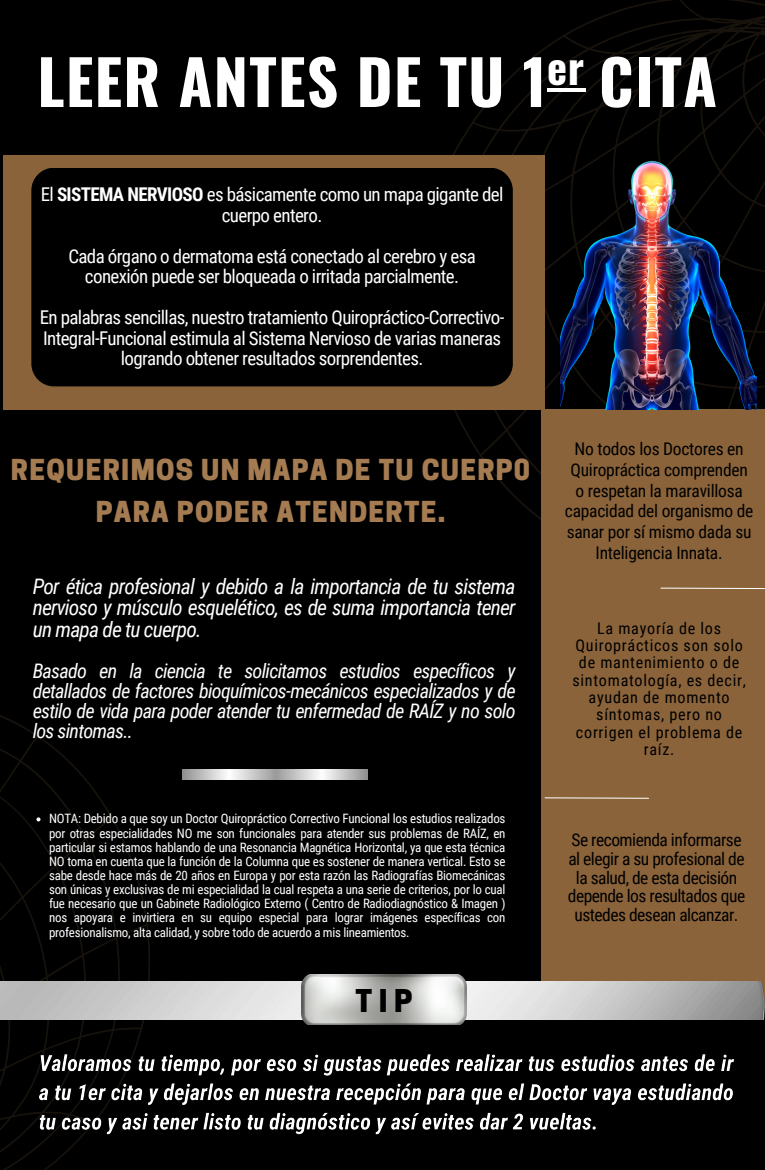
<style>
.page{position:relative;width:765px;height:1170px;background:#000}
.page>*{position:absolute;margin:0;border:0;box-sizing:border-box;transform-origin:0 0}
.t1{font:700 61.38px "Oswald";letter-spacing:.02em;color:#fff}
.t2{font:700 42.62px "Oswald";color:#fff}
.t3{font:800 29.5px "Cooper Hewitt";color:#000}
.t4{font:800 27.12px/41.8px "Cooper Hewitt";letter-spacing:.05em;color:#a57c52;text-align:center}
.t5{font:italic 21.38px/21.6px "Roboto Condensed";letter-spacing:-.035em;color:#fff;text-align:justify}
.t6{font:italic 20px/19.8px "Roboto Condensed";letter-spacing:-.035em;color:#fff;text-align:justify}
.t7{font:19px/20.5px "Roboto Condensed";letter-spacing:-.035em;color:#fff;text-align:center}
.t8{font:17.5px/20.6px "Roboto Condensed";letter-spacing:-.015em;color:#000;text-align:center}
.t9{font:16.12px/17.2px "Roboto Condensed";letter-spacing:.045em;color:#000;text-align:center}
.t10{font:13px/14.1px "Roboto Condensed";letter-spacing:-.02em;color:#fff;text-align:justify}
.s1{font-weight:700}
</style>
<div class="page">
<svg style="left:0;top:715px;width:257px;height:455px"></svg>
<svg style="left:317px;top:0;width:448px;height:520px"></svg>
<div style="left:541px;top:410px;width:224px;height:598px;background:#8a633a"></div>
<div style="left:3px;top:156px;width:542px;height:254px;background:#8a633a"></div>
<div style="left:31px;top:168px;width:481px;height:218px;background:#000;border-radius:23px"></div>
<svg style="left:544px;top:797px;width:105px;height:2px"></svg>
<img style="left:0;top:981px;width:765px;height:39px">
<svg style="left:660px;top:587px;width:105px;height:2px"></svg>
<img style="left:561px;top:147px;width:196px;height:262px">
<img style="left:183px;top:770px;width:184px;height:9px">
<img style="left:301px;top:975px;width:165px;height:50px">
<img style="left:34px;top:1049px;width:700px;height:93px">
<hr style="left:547px;top:88px;width:38px;height:3px;background:#fff">
<p class="t1" style="left:37px;top:34px;width:681px">LEER ANTES DE TU 1 CITA</p>
<p class="t2" style="left:547px;top:34px;width:39px">er</p>
<h6 class="t7" style="left:41px;top:184px;width:464px">El <span class="s1">SISTEMA NERVIOSO</span> es básicamente como un mapa gigante del cuerpo entero.</h6>
<p class="t7" style="left:68px;top:246px;width:409px">Cada órgano o dermatoma está conectado al cerebro y esa conexión puede ser bloqueada o irritada parcialmente.</p>
<h6 class="t7" style="left:40px;top:307px;width:466px">En palabras sencillas, nuestro tratamiento Quiropráctico-Correctivo-<br>Integral-Funcional estimula al Sistema Nervioso de varias maneras logrando obtener resultados sorprendentes.</h6>
<h5 class="t4" style="left:11px;top:453px;width:521px">REQUERIMOS UN MAPA DE TU CUERP0<br>PARA PODER ATENDERTE.</h5>
<p class="t5" style="left:33px;top:575px;width:484px">Por ética profesional y debido a la importancia de tu sistema nervioso y músculo esquelético, es de suma importancia tener un mapa de tu cuerpo.</p>
<p class="t6" style="left:33px;top:662px;width:484px">Basado en la ciencia te solicitamos estudios específicos y detallados de factores bioquímicos-mecánicos especializados y de estilo de vida para poder atender tu enfermedad de RAÍZ y no solo los sintomas..</p>
<p class="t10" style="left:49px;top:812px;width:458px">NOTA: Debido a que soy un Doctor Quiropráctico Correctivo Funcional los estudios realizados por otras especialidades NO me son funcionales para atender sus problemas de RAÍZ, en particular si estamos hablando de una Resonancia Magnética Horizontal, ya que esta técnica NO toma en cuenta que la función de la Columna que es sostener de manera vertical. Esto se sabe desde hace más de 20 años en Europa y por esta razón las Radiografías Biomecánicas son únicas y exclusivas de mi especialidad la cual respeta a una serie de criterios, por lo cual fue necesario que un Gabinete Radiológico Externo ( Centro de Radiodiagnóstico &amp; Imagen ) nos apoyara e invirtiera en su equipo especial para lograr imágenes específicas con profesionalismo, alta calidad, y sobre todo de acuerdo a mis lineamientos.</p>
<h6 class="t3" style="left:355px;top:990px;width:58px">TIP</h6>
<h6 class="t8" style="left:565px;top:439px;width:190px">No todos los Doctores en<br>Quiropráctica comprenden o respetan la maravillosa capacidad del organismo de sanar por sí mismo dada su<br>Inteligencia Innata.</h6>
<h5 class="t9" style="left:572px;top:620px;width:175px">La mayoría de los<br>Quiroprácticos son solo de mantenimiento o de sintomatología, es decir, ayudan de momento síntomas, pero no corrigen el problema de raíz.</h5>
<h3 class="t8" style="left:568px;top:831px;width:179px;line-height:18.8px">Se recomienda informarse al elegir a su profesional de la salud, de esta decisión depende los resultados que ustedes desean alcanzar.</h3>
</div>
